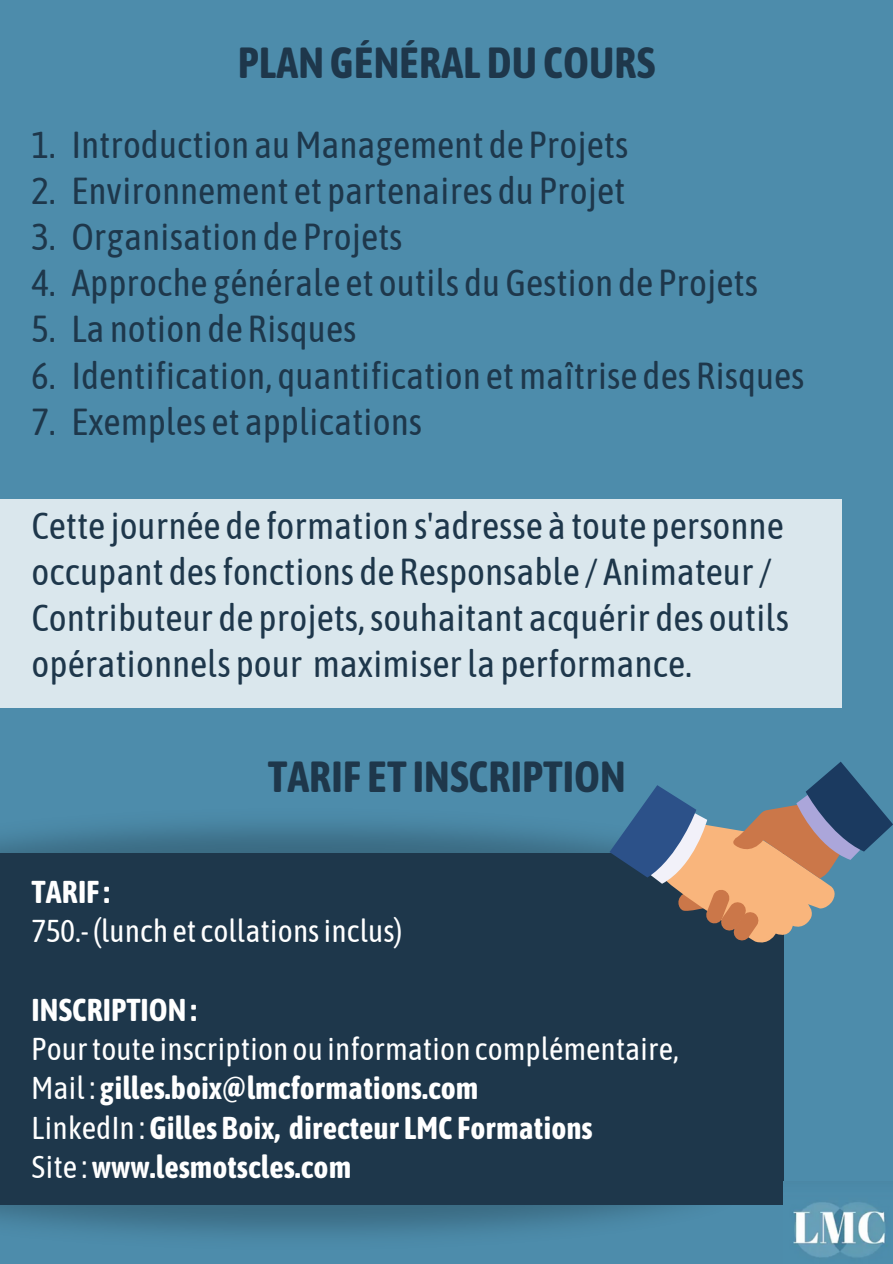
<style>
.page{position:relative;width:893px;height:1264px;background:#fff}
.page>*{position:absolute;margin:0;border:0;box-sizing:border-box;transform-origin:0 0}
.t1{font:700 43.35px "Asap Condensed";color:#1e374b}
.t2{font:37.5px/46.2px "Asap Condensed";color:#1e374b}
.t3{font:700 31.5px "Asap Condensed";color:#fff}
.t4{font:31.5px "Asap Condensed";color:#fff}
.s1{font-weight:400}
</style>
<div class="page">
<div style="left:0;top:0;width:892px;height:1263px;background:#4d8cab"></div>
<div style="left:0;top:499px;width:841px;height:208px;background:#dae7ed"></div>
<div style="left:0;top:853px;width:783px;height:351px;background:#1e374b"></div>
<svg style="left:609px;top:761px;width:283px;height:185px"></svg>
<img style="left:783px;top:1181px;width:103px;height:77px">
<p class="t1" style="left:238px;top:38px;width:419px">PLANGÉNÉRALDUCOURS</p>
<p class="t2" style="left:32px;top:121px;width:598px">1. Introduction auManagement de Projets</p>
<p class="t2" style="left:32px;top:167px;width:595px">2. Environnement et partenaires du Projet</p>
<p class="t2" style="left:32px;top:213px;width:372px">3. Organisation de Projets</p>
<p class="t2" style="left:32px;top:259px;width:727px">4. Approche générale et outils duGestion de Projets</p>
<p class="t2" style="left:32px;top:306px;width:326px">5. La notion de Risques</p>
<p class="t2" style="left:32px;top:352px;width:774px">6. Identification, quantification etmaîtrise des Risques</p>
<p class="t2" style="left:32px;top:398px;width:392px">7. Exemples et applications</p>
<p class="t2" style="left:32px;top:502px;width:758px">Cette journée de formation s'adresse à toute personne occupant desfonctions de Responsable / Animateur/ Contributeur de projets,souhaitant acquérir des outils opérationnels pour maximiserla performance.</p>
<p class="t1" style="left:268px;top:751px;width:359px">TARIF ET INSCRIPTION</p>
<p class="t3" style="left:32px;top:873px;width:80px">TARIF :</p>
<p class="t4" style="left:32px;top:912px;width:372px">750.- (lunch et collationsinclus)</p>
<p class="t3" style="left:32px;top:991px;width:166px">INSCRIPTION:</p>
<p class="t4" style="left:32px;top:1030px;width:649px">Pourtoute inscription ou information complémentaire,</p>
<p class="t3" style="left:32px;top:1070px;width:448px"><span class="s1">Mail :</span> gilles.boix@lmcformations.com</p>
<p class="t3" style="left:32px;top:1109px;width:562px"><span class="s1">LinkedIn :</span>Gilles Boix, directeur LMC Formations</p>
<p class="t3" style="left:32px;top:1148px;width:321px"><span class="s1">Site :</span>www.lesmotscles.com</p>
</div>
